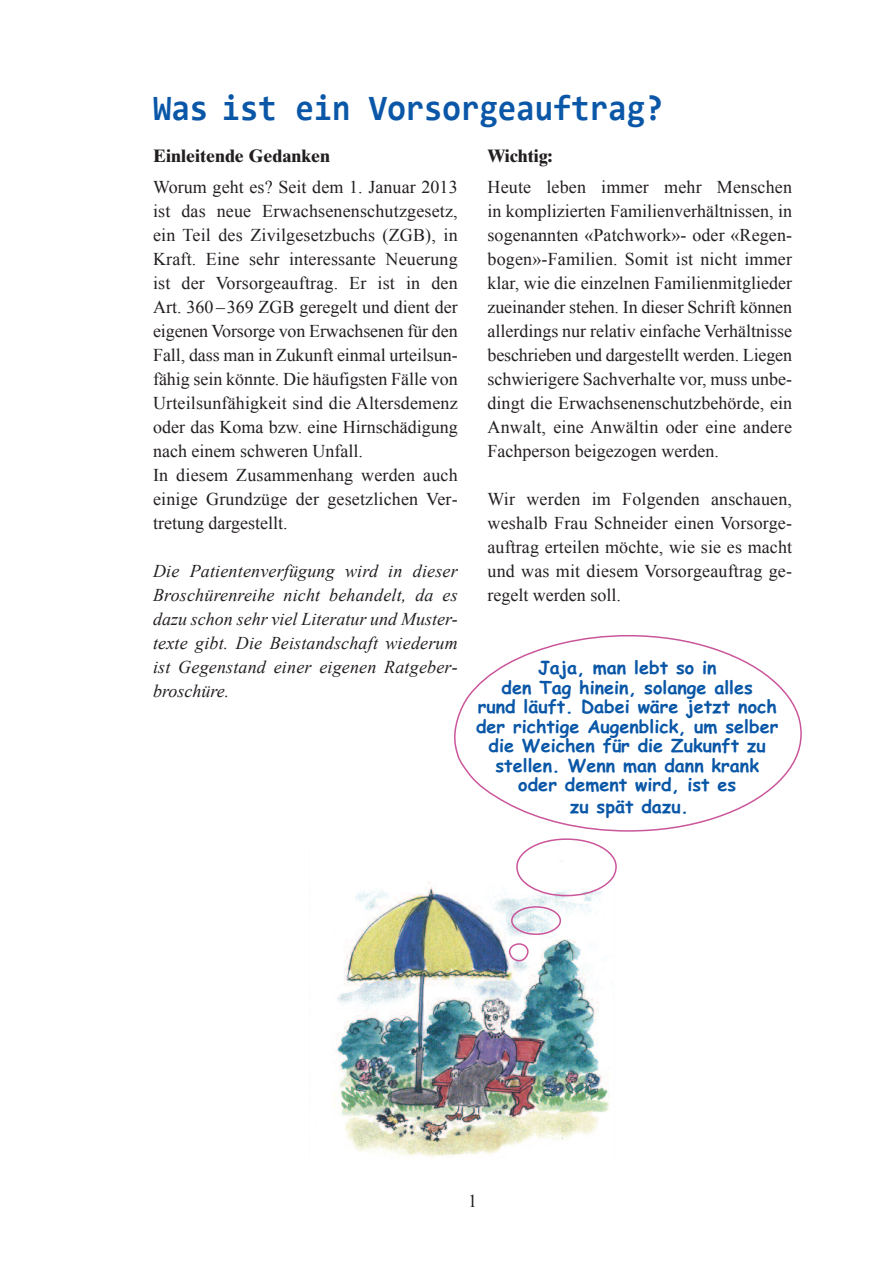
<style>
.page{position:relative;width:893px;height:1263px;background:#fff}
.page>*{position:absolute;margin:0;border:0;box-sizing:border-box;transform-origin:0 0}
.t1{font:700 36px "Consolas";color:#0a57a8;scale:.93 1}
.t2{font:18px/24px "Times New Roman";letter-spacing:.005em;color:#231f20;text-align:justify}
.t3{font:italic 18px/24px "Times New Roman";letter-spacing:.01em;color:#231f20;text-align:justify}
.t4{font:700 18px/19.5px "Comic Sans MS";color:#0a57a7;text-align:center}
.t5{font:700 18px "Times Ten";color:#231f20}
</style>
<div class="page">
<img style="left:334px;top:882px;width:276px;height:275px">
<svg style="left:454px;top:635px;width:348px;height:197px"></svg>
<svg style="left:515px;top:838px;width:102px;height:59px"></svg>
<svg style="left:510px;top:905px;width:52px;height:31px"></svg>
<svg style="left:508px;top:942px;width:21px;height:20px"></svg>
<h1 class="t1" style="left:153px;top:94px;width:550px">was ist ein Vorsorgeauftrag?</h1>
<p class="t5" style="left:153px;top:149px;width:179px">Einleitende Gedanken</p>
<p class="t2" style="left:153px;top:175px;width:306px;text-align:left">Worum geht es? Seit dem 1. Januar 2013 ist das neue Erwachsenenschutzgesetz, ein Teil des Zivilgesetzbuchs (ZGB), in Kraft. Eine sehr interessante Neuerung ist der Vorsorgeauftrag. Er ist in den Art. 360–369 ZGB geregelt und dient der eigenen Vorsorge von Erwachsenen für den Fall, dass man in Zukunft einmal urteilsun&shy;fähig sein könnte. Die häufigsten Fälle von Urteilsunfähigkeit sind die Altersdemenz oder das Koma bzw. eine Hirnschädigung nach einem schweren Unfall.<br>In diesem Zusammenhang werden auch einige Grundzüge der gesetzlichen Ver&shy;tretung dargestellt.</p>
<p class="t3" style="left:153px;top:559px;width:306px">Die Patientenverfügung wird in dieser Broschürenreihe nicht behandelt, da es dazu schon sehr viel Literatur und Muster&shy;texte gibt. Die Beistandschaft wiederum ist Gegenstand einer eigenen Ratgeber&shy;broschüre.</p>
<p class="t5" style="left:487px;top:149px;width:66px">Wichtig:</p>
<p class="t2" style="left:487px;top:175px;width:306px">Heute leben immer mehr Menschen in komplizierten Familienverhältnissen, in sogenannten «Patchwork»- oder «Regen&shy;bogen»-Familien. Somit ist nicht immer klar, wie die einzelnen Familienmitglieder zueinander stehen. In dieser Schrift können allerdings nur relativ einfache Verhältnisse beschrieben und dargestellt werden. Liegen schwierigere Sachverhalte vor, muss unbe&shy;dingt die Erwachsenenschutzbehörde, ein Anwalt, eine Anwältin oder eine andere Fachperson beigezogen werden.</p>
<p class="t2" style="left:487px;top:487px;width:306px">Wir werden im Folgenden anschauen, weshalb Frau Schneider einen Vorsorge&shy;auftrag erteilen möchte, wie sie es macht und was mit diesem Vorsorgeauftrag ge&shy;regelt werden soll.</p>
<p class="t4" style="left:476px;top:657px;width:304px">Jaja, man lebt so in<br>den Tag hinein, solange alles<br>rund läuft. Dabei wäre jetzt noch der richtige Augenblick, um selber die Weichen für die Zukunft zu stellen. Wenn man dann krank oder dement wird, ist es</p>
<p class="t4" style="left:570px;top:796px;width:120px">zu spät dazu.</p>
<p class="t2" style="left:468px;top:1189px;width:10px">1</p>
</div>
